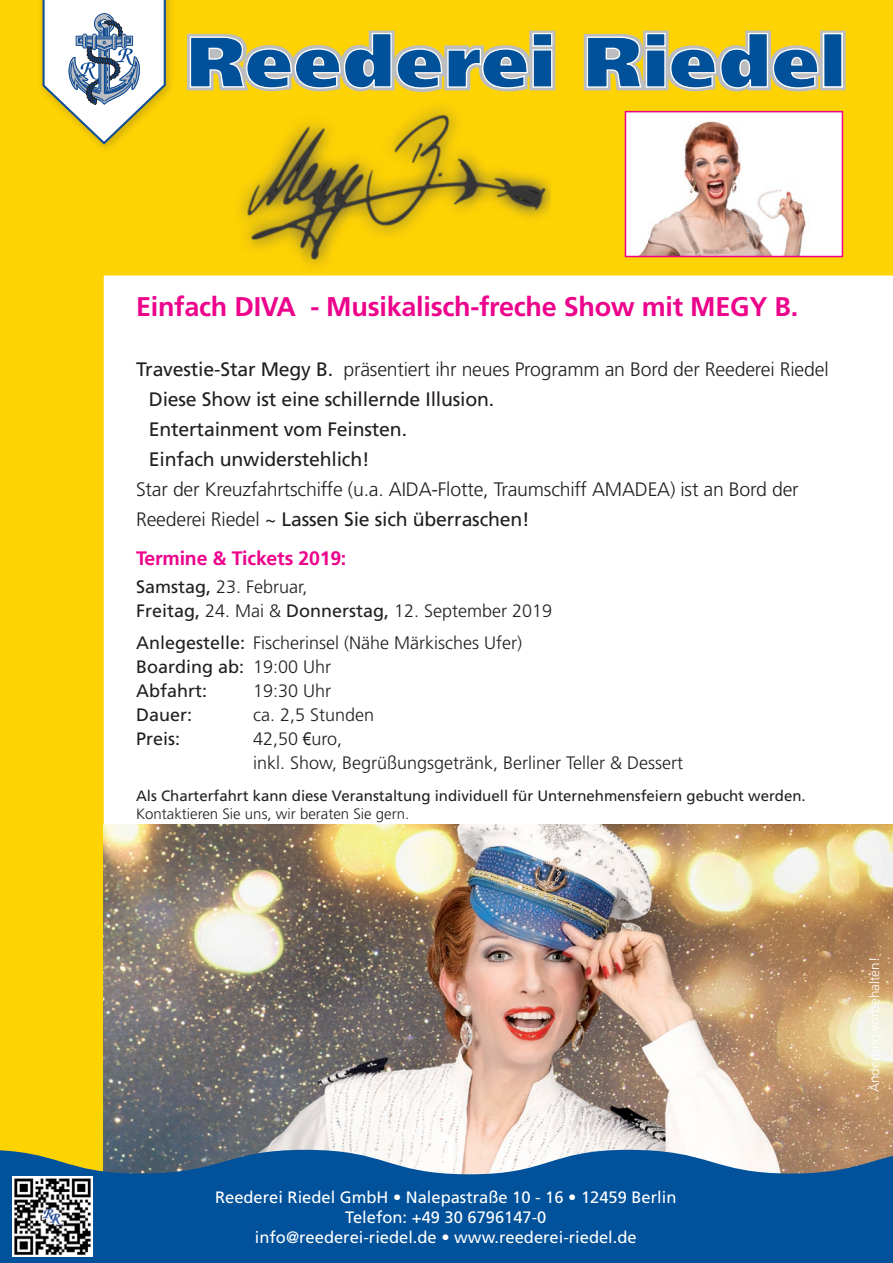
<style>
.page{position:relative;width:893px;height:1263px;background:#fed304}
.page>*{position:absolute;margin:0;border:0;box-sizing:border-box;transform-origin:0 0}
.t1{font:700 27px "Frutiger";letter-spacing:-.01em;color:#ed028c}
.t2{font:19.5px/30px "Frutiger";letter-spacing:-.01em;color:#231f20}
.t3{font:300 19.5px/30px "Frutiger";letter-spacing:-.01em;color:#231f20}
.t4{font:700 19.5px "Frutiger";letter-spacing:-.01em;color:#ed028c}
.t5{font:300 18px/24px "Frutiger";color:#231f20}
.t6{font:18px "Frutiger";color:#231f20}
.t7{font:16.5px/19.8px "Frutiger";color:#fff;text-align:center}
.t8{font:15px "Frutiger";color:#231f20}
.t9{font:300 15px "Frutiger";color:#231f20}
.t10{font:300 13.5px "Frutiger";color:#fff}
.s1{font-weight:300}
.s2{font-weight:400}
.s3{font-family:"Arial Narrow";font-weight:400}
</style>
<div class="page">
<div style="left:104px;top:276px;width:788px;height:909px;background:#fff"></div>
<img style="left:104px;top:825px;width:789px;height:324px">
<svg style="left:187px;top:31px;width:659px;height:61px"></svg>
<div style="left:37px;top:0;width:145px;height:162px;background:#231f20;opacity:.21"></div>
<svg style="left:41px;top:0;width:126px;height:146px"></svg>
<svg style="left:0;top:1149px;width:893px;height:114px;background:#1b609c"></svg>
<img style="left:12px;top:1177px;width:80px;height:79px">
<img style="left:628px;top:114px;width:212px;height:140px">
<div style="left:625px;top:111px;width:218px;height:146px;border:2px solid #ed028c"></div>
<img style="left:227px;top:35px;width:324px;height:241px">
<h1 class="t1" style="left:136px;top:291px;width:664px">Einfach DIVA - Musikalisch-freche Show mit MEGY B.</h1>
<p class="t2" style="left:149px;top:354px;width:681px;text-indent:-13px">Travestie-Star Megy B. <span class="s1">präsentiert ihr neues Programm an Bord der Reederei Riedel </span>Diese Show ist eine schillernde Illusion.<br>Entertainment vom Feinsten.<br>Einfach unwiderstehlich!</p>
<p class="t3" style="left:136px;top:474px;width:664px">Star der Kreuzfahrtschiffe (u.a. AIDA-Flotte, Traumschiff AMADEA) ist an Bord der<br>Reederei Riedel ~ <span class="s2">Lassen Sie sich überraschen!</span></p>
<p class="t4" style="left:136px;top:546px;width:212px">Termine &amp; Tickets 2019:</p>
<p class="t5" style="left:136px;top:575px;width:418px"><span class="s2">Samstag,</span> 23. Februar,<br><span class="s2">Freitag,</span> 24. Mai &amp; <span class="s2">Donnerstag,</span> 12. September 2019</p>
<p class="t5" style="left:136px;top:631px;width:388px"><span class="s2">Anlegestelle:</span> Fischerinsel (Nähe Märkisches Ufer)<br><span class="s2">Boarding ab:</span> 19:00 Uhr<br><span class="s2">Abfahrt:</span></p>
<p class="t5" style="left:253px;top:679px;width:80px">19:30 Uhr</p>
<p class="t6" style="left:136px;top:704px;width:58px">Dauer:</p>
<p class="t5" style="left:253px;top:703px;width:123px">ca. 2,5 Stunden</p>
<p class="t6" style="left:136px;top:728px;width:46px">Preis:</p>
<p class="t5" style="left:253px;top:727px;width:432px">42,50 <span class="s3">€</span>uro,<br>inkl. Show, Begrüßungsgetränk, Berliner Teller &amp; Dessert</p>
<p class="t8" style="left:136px;top:787px;width:671px">Als Charterfahrt kann diese Veranstaltung individuell für Unternehmensfeiern gebucht werden.</p>
<p class="t9" style="left:136px;top:805px;width:275px">Kontaktieren Sie uns, wir beraten Sie gern.</p>
<p class="t7" style="left:215px;top:1187px;width:463px">Reederei Riedel GmbH • Nalepastraße 10 - 16 • 12459 Berlin<br>Telefon: +49 30 6796147-0<br>info@reederei-riedel.de • www.reederei-riedel.de</p>
<p class="t10" style="left:867px;top:1092px;width:137px;rotate:-90deg">Änderung vorbehalten!</p>
</div>
